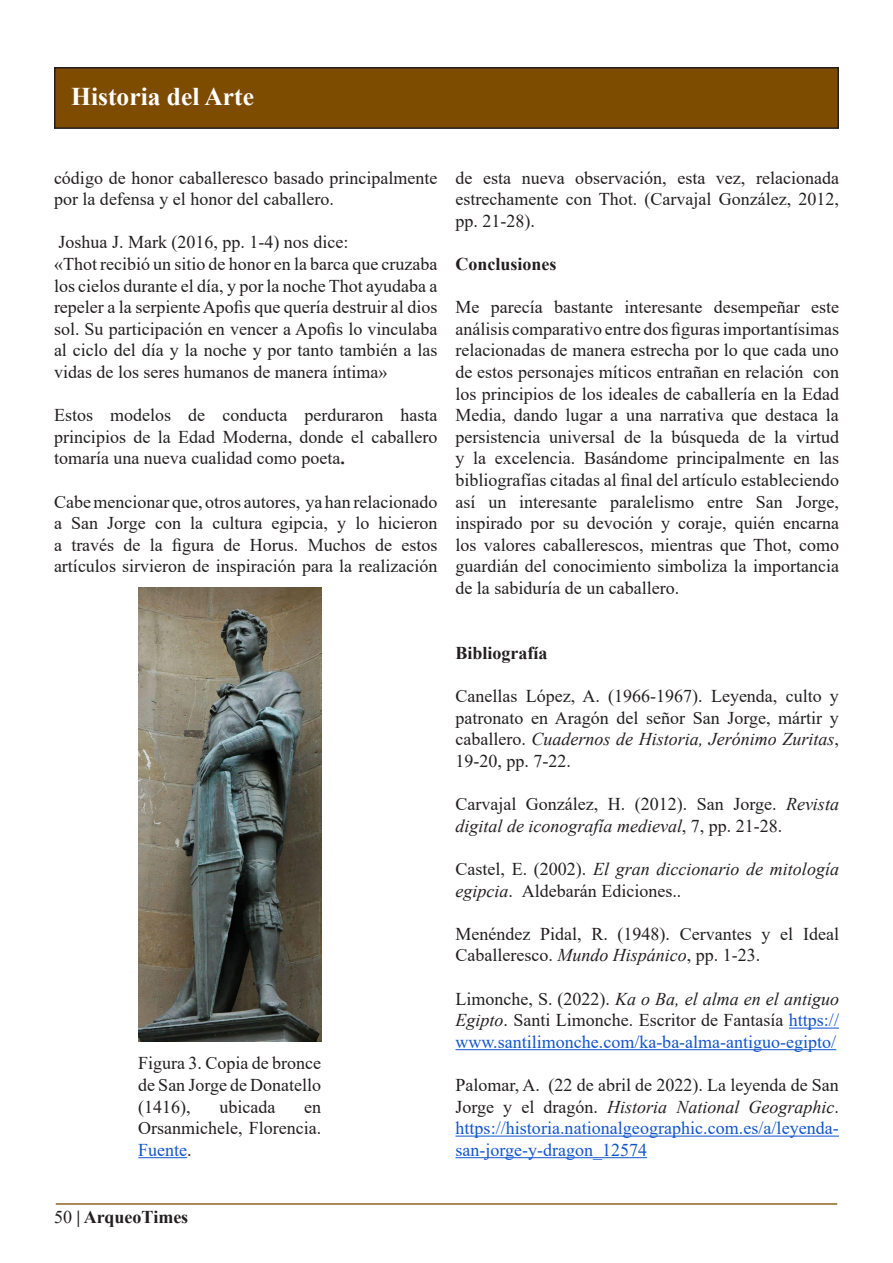
<style>
.page{position:relative;width:893px;height:1263px;background:#fff}
.page>*{position:absolute;margin:0;border:0;box-sizing:border-box;transform-origin:0 0}
.t1{font:700 25.5px "Times New Roman";color:#fff}
.t2{font:18px/21.6px "Times New Roman";color:#231f20;text-align:justify}
.t3{font:18px/21.6px "Times New Roman";color:#15c;text-align:justify}
.t4{font:700 18px "Times New Roman";color:#231f20}
.s1{font-weight:700}
.s2{color:#15c}
.s3{font-weight:400}
.s4{font-style:italic}
.s5{color:#231f20}
.s6{font-style:italic;color:#231f20}
</style>
<div class="page">
<svg style="left:55px;top:1203px;width:783px;height:2px;background:#a88857"></svg>
<div style="left:55px;top:68px;width:783px;height:60px;background:#7d4c00"></div>
<div style="left:54px;top:67px;width:785px;height:62px;border:2px solid #231f20"></div>
<hr style="left:789px;top:1028px;width:50px;height:1px;background:#15c">
<hr style="left:455px;top:1049px;width:381px;height:1px;background:#15c">
<hr style="left:455px;top:1136px;width:384px;height:1px;background:#15c">
<hr style="left:455px;top:1157px;width:192px;height:1px;background:#15c">
<img style="left:138px;top:587px;width:183px;height:455px">
<hr style="left:138px;top:1157px;width:49px;height:1px;background:#15c">
<p class="t1" style="left:71px;top:78px;width:184px">Historia del Arte</p>
<p class="t2" style="left:54px;top:166px;width:385px">código de honor caballeresco basado principalmente por la defensa y el honor del caballero.</p>
<p class="t2" style="left:58px;top:231px;width:291px">Joshua J. Mark (2016, pp. 1-4) nos dice:</p>
<p class="t2" style="left:54px;top:253px;width:385px">«Thot recibió un sitio de honor en la barca que cruzaba los cielos durante el día, y por la noche Thot ayudaba a repeler a la serpiente Apofis que quería destruir al dios sol. Su participación en vencer a Apofis lo vinculaba al ciclo del día y la noche y por tanto también a las vidas de los seres humanos de manera íntima»</p>
<p class="t2" style="left:54px;top:404px;width:385px">Estos modelos de conducta perduraron hasta principios de la Edad Moderna, donde el caballero tomaría una nueva cualidad como poeta<span class="s1">.</span></p>
<p class="t2" style="left:54px;top:490px;width:385px">Cabe mencionar que, otros autores, ya han relacionado a San Jorge con la cultura egipcia, y lo hicieron a través de la figura de Horus. Muchos de estos artículos sirvieron de inspiración para la realización</p>
<p class="t2" style="left:455px;top:166px;width:385px">de esta nueva observación, esta vez, relacionada estrechamente con Thot. (Carvajal González, 2012, pp. 21-28).</p>
<p class="t4" style="left:455px;top:251px;width:103px">Conclusiones</p>
<p class="t2" style="left:455px;top:296px;width:385px">Me parecía bastante interesante desempeñar este análisis comparativo entre dos figuras importantísimas relacionadas de manera estrecha por lo que cada uno de estos personajes míticos entrañan en relación con los principios de los ideales de caballería en la Edad Media, dando lugar a una narrativa que destaca la persistencia universal de la búsqueda de la virtud y la excelencia. Basándome principalmente en las bibliografías citadas al final del artículo estableciendo así un interesante paralelismo entre San Jorge, inspirado por su devoción y coraje, quién encarna los valores caballerescos, mientras que Thot, como guardián del conocimiento simboliza la importancia de la sabiduría de un caballero.</p>
<p class="t2" style="left:138px;top:1052px;width:184px">Figura 3. Copia de bronce de San Jorge de Donatello (1416),</p>
<p class="t2" style="left:219px;top:1095px;width:57px">ubicada</p>
<p class="t2" style="left:138px;top:1095px;width:184px;text-indent:166px">en Orsanmichele, Florencia.<br><span class="s2">Fuente</span>.</p>
<p class="t4" style="left:54px;top:1204px;width:136px"><span class="s3">50</span> | ArqueoTimes</p>
<p class="t4" style="left:455px;top:640px;width:94px">Bibliografía</p>
<p class="t2" style="left:455px;top:685px;width:385px">Canellas López, A. (1966-1967). Leyenda, culto y patronato en Aragón del señor San Jorge, mártir y caballero. <span class="s4">Cuadernos de Historia, Jerónimo Zuritas</span>, 19-20, pp. 7-22.</p>
<p class="t2" style="left:455px;top:793px;width:385px">Carvajal González, H. (2012). San Jorge. <span class="s4">Revista digital de iconografía medieval</span>, 7, pp. 21-28.</p>
<p class="t2" style="left:455px;top:857px;width:385px">Castel, E. (2002). <span class="s4">El gran diccionario de mitología egipcia</span>. Aldebarán Ediciones..</p>
<p class="t2" style="left:455px;top:922px;width:385px">Menéndez Pidal, R. (1948). Cervantes y el Ideal<br>Caballeresco. <span class="s4">Mundo Hispánico</span>, pp. 1-23.</p>
<p class="t3" style="left:455px;top:987px;width:385px"><span class="s5">Limonche, S. (2022).</span> <span class="s6">Ka o Ba, el alma en el antiguo Egipto</span><span class="s5">. Santi Limonche. Escritor de Fantasía</span> https:// www.santilimonche.com/ka-ba-alma-antiguo-egipto/</p>
<p class="t3" style="left:455px;top:1073px;width:385px"><span class="s5">Palomar, A. (22 de abril de 2022). La leyenda de San Jorge y el dragón.</span> <span class="s6">Historia National Geographic</span><span class="s5">. </span>https://historia.nationalgeographic.com.es/a/leyenda&shy;san-jorge-y-dragon_12574</p>
</div>
